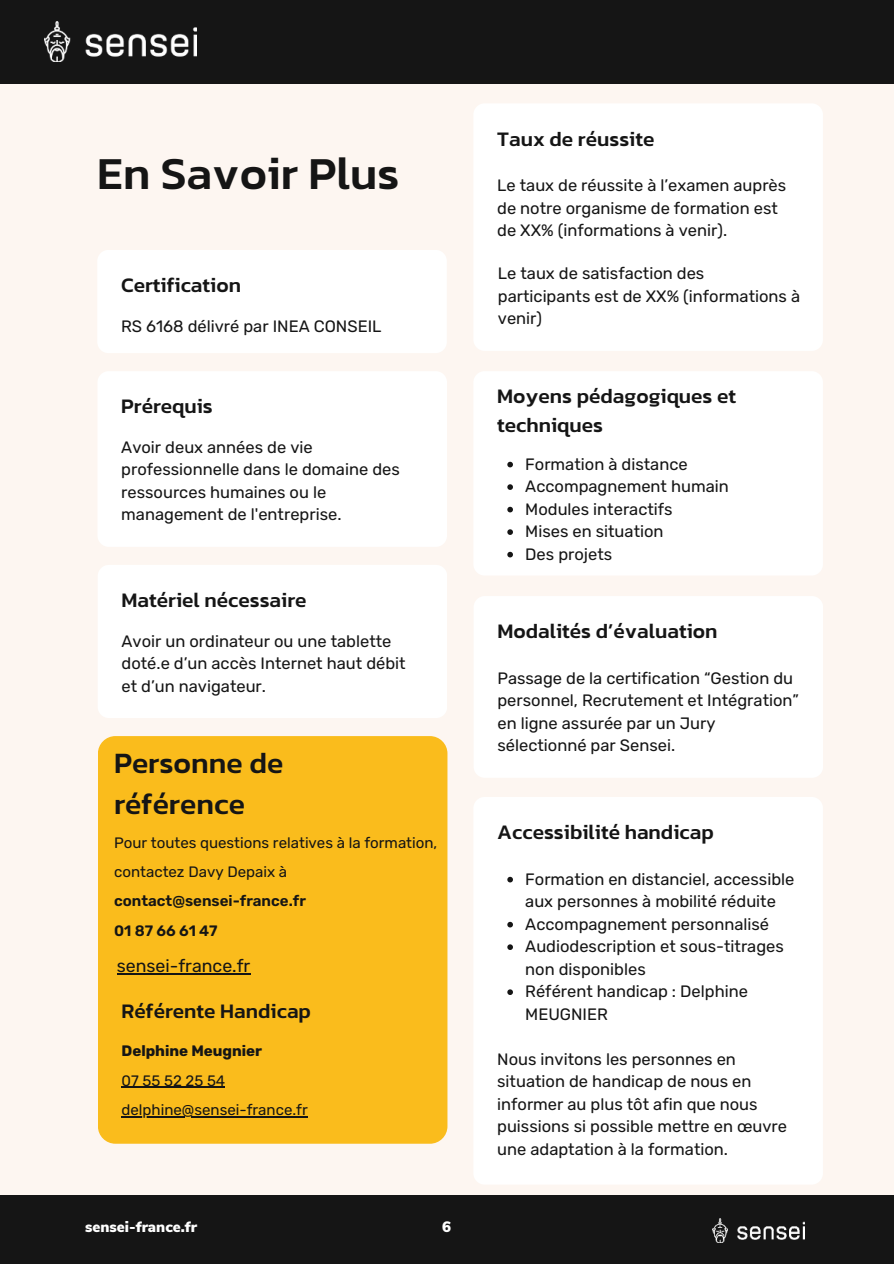
<style>
.page{position:relative;width:894px;height:1264px;background:#fff}
.page>*{position:absolute;margin:0;border:0;box-sizing:border-box;transform-origin:0 0}
.t1{font:500 46.5px "Kanit";color:#151515}
.t2{font:500 30px/41.7px "Kanit";color:#151515}
.t3{font:500 21px/29.2px "Kanit";color:#151515}
.t4{font:17.7px "Rubik";color:#151515}
.t5{font:16.5px/22.5px "Rubik";color:#151515}
.t6{font:15px/29.2px "Rubik";color:#151515}
.t7{font:600 15px/29.2px "Rubik";color:#151515}
.t8{font:900 15px "Nunito Sans";color:#fff}
.t9{font:700 15px "Rubik";color:#151515}
</style>
<div class="page">
<div style="left:0;top:0;width:893px;height:1263px;background:#fdf6f1"></div>
<div style="left:0;top:0;width:893px;height:84px;background:#151515"></div>
<div style="left:0;top:1195px;width:893px;height:68px;background:#151515"></div>
<img style="left:45px;top:22px;width:152px;height:39px">
<img style="left:712px;top:1218px;width:92px;height:24px">
<div style="left:97px;top:250px;width:349px;height:103px;background:#fff;border-radius:11px"></div>
<div style="left:97px;top:371px;width:350px;height:176px;background:#fff;border-radius:11px"></div>
<div style="left:98px;top:565px;width:349px;height:153px;background:#fff;border-radius:11px"></div>
<div style="left:473px;top:371px;width:349px;height:204px;background:#fff;border-radius:11px"></div>
<svg style="left:507px;top:462px;width:6px;height:5px"></svg>
<svg style="left:507px;top:484px;width:6px;height:6px"></svg>
<svg style="left:507px;top:507px;width:6px;height:5px"></svg>
<svg style="left:507px;top:529px;width:6px;height:6px"></svg>
<svg style="left:507px;top:552px;width:6px;height:5px"></svg>
<div style="left:473px;top:596px;width:349px;height:181px;background:#fff;border-radius:11px"></div>
<div style="left:473px;top:797px;width:349px;height:387px;background:#fff;border-radius:11px"></div>
<svg style="left:507px;top:876px;width:6px;height:6px"></svg>
<svg style="left:507px;top:921px;width:6px;height:6px"></svg>
<svg style="left:507px;top:944px;width:6px;height:6px"></svg>
<svg style="left:507px;top:989px;width:6px;height:6px"></svg>
<div style="left:98px;top:736px;width:349px;height:407px;background:#fabc1c;border-radius:17px"></div>
<hr style="left:121px;top:1086px;width:104px;height:1px;background:#151515">
<hr style="left:121px;top:1115px;width:187px;height:2px;background:#151515">
<hr style="left:117px;top:973px;width:133px;height:1px;background:#151515">
<div style="left:473px;top:103px;width:349px;height:248px;background:#fff;border-radius:11px"></div>
<h1 class="t1" style="left:97px;top:139px;width:303px">En Savoir Plus</h1>
<p class="t3" style="left:121px;top:270px;width:121px">Certification</p>
<p class="t5" style="left:121px;top:315px;width:262px">RS 6168 délivré par INEA CONSEIL</p>
<p class="t3" style="left:121px;top:391px;width:93px">Prérequis</p>
<p class="t5" style="left:121px;top:436px;width:280px">Avoir deux années de vie professionnelle dans le domaine des ressources humaines ou le management de l'entreprise.</p>
<p class="t3" style="left:121px;top:584px;width:186px">Matériel nécessaire</p>
<p class="t5" style="left:121px;top:630px;width:285px">Avoir un ordinateur ou une tablette doté.e d’un accès Internet haut débit et d’un navigateur.</p>
<h2 class="t2" style="left:114px;top:741px;width:171px">Personne de référence</h2>
<p class="t6" style="left:114px;top:828px;width:325px">Pour toutes questions relatives à la formation, contactez Davy Depaix à</p>
<p class="t7" style="left:114px;top:886px;width:193px">contact@sensei-france.fr<br>01 87 66 61 47</p>
<p class="t4" style="left:117px;top:955px;width:135px">sensei-france.fr</p>
<p class="t3" style="left:121px;top:995px;width:191px">Référente Handicap</p>
<p class="t9" style="left:121px;top:1042px;width:142px">Delphine Meugnier</p>
<p class="t6" style="left:121px;top:1066px;width:188px">07 55 52 25 54 delphine@sensei-france.fr</p>
<p class="t8" style="left:85px;top:1215px;width:114px">sensei-france.fr</p>
<p class="t8" style="left:442px;top:1215px;width:10px">6</p>
<p class="t3" style="left:497px;top:123px;width:159px">Taux de réussite</p>
<p class="t5" style="left:497px;top:175px;width:290px">Le taux de réussite à l’examen auprès de notre organisme de formation est de XX% (informations à venir).</p>
<p class="t5" style="left:497px;top:262px;width:304px">Le taux de satisfaction des participants est de XX% (informations à venir)</p>
<p class="t3" style="left:497px;top:381px;width:240px">Moyens pédagogiques et techniques</p>
<p class="t5" style="left:525px;top:453px;width:205px">Formation à distance<br>Accompagnement humain<br>Modules interactifs<br>Mises en situation<br>Des projets</p>
<p class="t3" style="left:497px;top:616px;width:221px">Modalités d’évaluation</p>
<p class="t5" style="left:497px;top:667px;width:303px">Passage de la certification “Gestion du personnel, Recrutement et Intégration” en ligne assurée par un Jury sélectionné par Sensei.</p>
<p class="t3" style="left:497px;top:816px;width:218px">Accessibilité handicap</p>
<p class="t5" style="left:525px;top:868px;width:270px">Formation en distanciel, accessible aux personnes à mobilité réduite<br>Accompagnement personnalisé<br>Audiodescription et sous-titrages non disponibles<br>Référent handicap : Delphine<br>MEUGNIER</p>
<p class="t5" style="left:497px;top:1048px;width:291px">Nous invitons les personnes en situation de handicap de nous en informer au plus tôt afin que nous puissions si possible mettre en œuvre une adaptation à la formation.</p>
</div>
